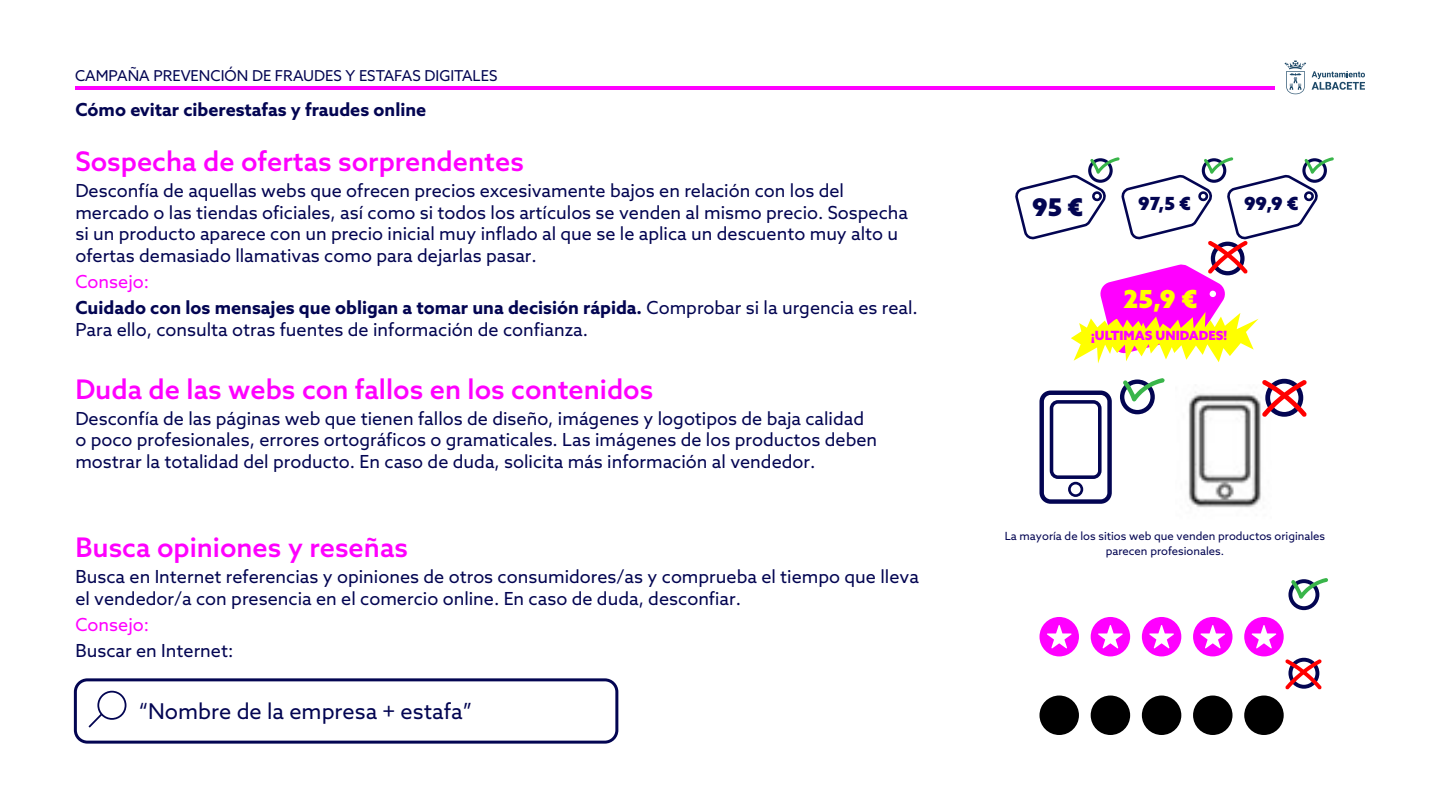
<style>
.page{position:relative;width:1440px;height:810px;background:#fff}
.page>*{position:absolute;margin:0;border:0;box-sizing:border-box;transform-origin:0 0}
.t1{font:500 27px "Azo Sans";color:#f0f}
.t2{font:900 24.9px "Azo Sans";color:#ff0}
.t3{font:900 24.45px "Azo Sans";color:#030552}
.t4{font:21.75px "Azo Sans";color:#030552}
.t5{font:900 18.15px "Azo Sans";color:#030552}
.t6{font:18px/21.6px "Azo Sans";color:#030552}
.t7{font:700 18px/26.1px "Azo Sans";color:#030552}
.t8{font:18px "Azo Sans";color:#f0f}
.t9{font:15px "Azo Sans";color:#030552}
.t10{font:900 12.75px "Azo Sans";color:#f0f}
.t11{font:11.25px/15px "Azo Sans";color:#030552;text-align:center}
.s1{font-weight:400;color:#f0f}
.s2{font-weight:400}
</style>
<div class="page">
<div style="left:1288px;top:579px;width:31px;height:31px;border:4px solid #030552;border-radius:50%"></div>
<svg style="left:1291px;top:578px;width:37px;height:21px"></svg>
<div style="left:1040px;top:617px;width:39px;height:39px;background:#f0f;border-radius:50%"></div>
<svg style="left:1047px;top:625px;width:25px;height:24px"></svg>
<div style="left:1091px;top:617px;width:39px;height:39px;background:#f0f;border-radius:50%"></div>
<svg style="left:1098px;top:625px;width:25px;height:24px"></svg>
<div style="left:1142px;top:617px;width:39px;height:39px;background:#f0f;border-radius:50%"></div>
<svg style="left:1149px;top:625px;width:25px;height:24px"></svg>
<div style="left:1193px;top:617px;width:40px;height:39px;background:#f0f;border-radius:50%"></div>
<svg style="left:1200px;top:625px;width:25px;height:24px"></svg>
<div style="left:1244px;top:617px;width:40px;height:39px;background:#f0f;border-radius:50%"></div>
<svg style="left:1251px;top:625px;width:25px;height:24px"></svg>
<div style="left:1288px;top:658px;width:31px;height:31px;border:4px solid #030552;border-radius:50%"></div>
<svg style="left:1285px;top:659px;width:37px;height:31px"></svg>
<div style="left:1040px;top:696px;width:39px;height:39px;background:#000;border-radius:50%"></div>
<div style="left:1091px;top:696px;width:39px;height:39px;background:#000;border-radius:50%"></div>
<div style="left:1142px;top:696px;width:39px;height:39px;background:#000;border-radius:50%"></div>
<div style="left:1193px;top:696px;width:40px;height:39px;background:#000;border-radius:50%"></div>
<div style="left:1244px;top:696px;width:40px;height:39px;background:#000;border-radius:50%"></div>
<svg style="left:1285px;top:60px;width:21px;height:34px"></svg>
<svg style="left:1312px;top:71px;width:53px;height:19px"></svg>
<hr style="left:75px;top:87px;width:1200px;height:3px;background:#f0f">
<svg style="left:1015px;top:157px;width:319px;height:207px"></svg>
<svg style="left:1040px;top:391px;width:72px;height:113px"></svg>
<div style="left:1120px;top:379px;width:35px;height:35px;border:4px solid #030552;border-radius:50%"></div>
<svg style="left:1123px;top:378px;width:42px;height:24px"></svg>
<img style="left:1188px;top:392px;width:73px;height:116px">
<div style="left:1265px;top:379px;width:38px;height:38px;border:5px solid #030552;border-radius:50%"></div>
<svg style="left:1262px;top:380px;width:45px;height:37px"></svg>
<div style="left:74px;top:678px;width:544px;height:66px;border:3px solid #030552;border-radius:12px"></div>
<div style="left:97px;top:691px;width:29px;height:29px;border:2px solid #030552;border-radius:50%"></div>
<svg style="left:88px;top:711px;width:16px;height:17px"></svg>
<p class="t9" style="left:75px;top:66px;width:424px">CAMPAÑA PREVENCIÓN DE FRAUDES Y ESTAFAS DIGITALES</p>
<p class="t7" style="left:75px;top:96px;width:352px">Cómo evitar ciberestafas y fraudes online</p>
<h1 class="t1" style="left:75px;top:143px;width:450px">Sospecha de ofertas sorprendentes</h1>
<p class="t6" style="left:75px;top:179px;width:834px">Desconfía de aquellas webs que ofrecen precios excesivamente bajos en relación con los del mercado o las tiendas oficiales, así como si todos los artículos se venden al mismo precio. Sospecha si un producto aparece con un precio inicial muy inflado al que se le aplica un descuento muy alto u ofertas demasiado llamativas como para dejarlas pasar.</p>
<p class="t7" style="left:75px;top:268px;width:844px"><span class="s1">Consejo:<br></span>Cuidado con los mensajes que obligan a tomar una decisión rápida. <span class="s2">Comprobar si la urgencia es real.</span></p>
<p class="t6" style="left:75px;top:318px;width:514px">Para ello, consulta otras fuentes de información de confianza.</p>
<h1 class="t1" style="left:75px;top:371px;width:580px">Duda de las webs con fallos en los contenidos</h1>
<p class="t6" style="left:75px;top:407px;width:803px">Desconfía de las páginas web que tienen fallos de diseño, imágenes y logotipos de baja calidad o poco profesionales, errores ortográficos o gramaticales. Las imágenes de los productos deben mostrar la totalidad del producto. En caso de duda, solicita más información al vendedor.</p>
<h1 class="t1" style="left:75px;top:530px;width:334px">Busca opiniones y reseñas</h1>
<p class="t6" style="left:75px;top:566px;width:845px">Busca en Internet referencias y opiniones de otros consumidores/as y comprueba el tiempo que lleva el vendedor/a con presencia en el comercio online. En caso de duda, desconfiar.</p>
<p class="t8" style="left:75px;top:613px;width:75px">Consejo:</p>
<p class="t6" style="left:75px;top:639px;width:160px">Buscar en Internet:</p>
<p class="t4" style="left:139px;top:697px;width:335px">“Nombre de la empresa + estafa”</p>
<h3 class="t3" style="left:1032px;top:190px;width:53px">95 €</h3>
<p class="t5" style="left:1138px;top:192px;width:54px">97,5 €</p>
<p class="t5" style="left:1244px;top:192px;width:56px">99,9 €</p>
<h2 class="t2" style="left:1124px;top:282px;width:75px">25,9 €</h2>
<p class="t10" style="left:1091px;top:327px;width:137px">¡ULTIMAS UNIDADES!</p>
<p class="t11" style="left:1005px;top:528px;width:322px">La mayoría de los sitios web que venden productos originales parecen profesionales.</p>
</div>
